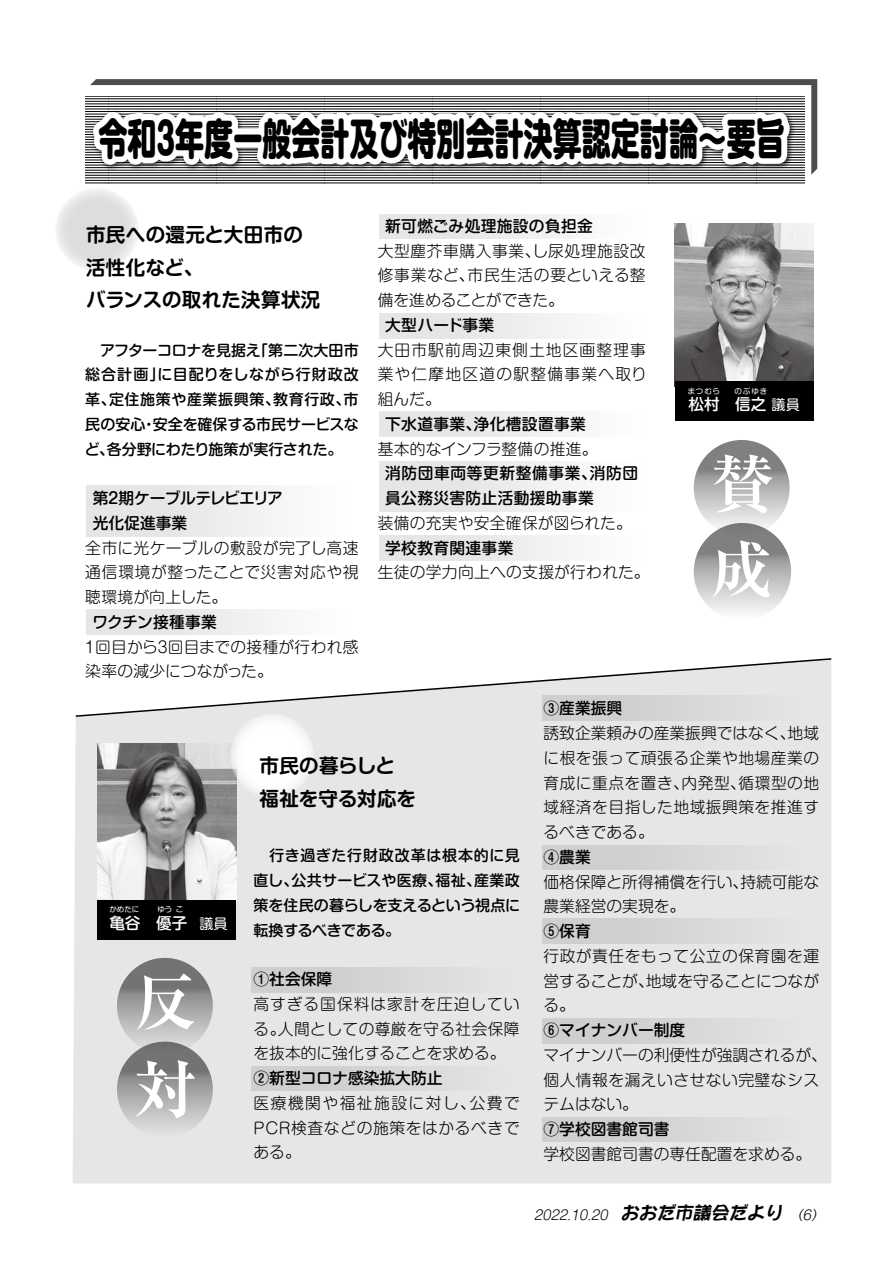
<style>
.page{position:relative;width:893px;height:1263px;background:#fff}
.page>*{position:absolute;margin:0;border:0;box-sizing:border-box;transform-origin:0 0}
.t1{font:700 63.15px/87.2px "Ryumin Pr 6 N";color:#fff}
.t2{font:800 42.75px "Shin M Go Pr 6";color:#000;scale:.68 1}
.t3{font:700 19.5px/32.7px "Shin M Go Pr 6 De";letter-spacing:.02em;color:#000}
.t4{font:700 19.5px/32.7px "Shin M Go Pr 6 De";color:#000}
.t5{font:italic 17.7px "DFPOP1 Std W9";color:#000}
.t6{font:300 15.75px/24.8px "Shin M Go Pr 6";letter-spacing:.025em;color:#000}
.t7{font:500 15.75px/24.8px "Shin M Go Pr 6";letter-spacing:.005em;color:#000}
.t8{font:300 15.75px/24.8px "Shin M Go Pr 6";color:#000}
.t9{font:300 15.75px/24.8px "Shin M Go Pr 6";letter-spacing:.06em;color:#000;text-align:right}
.t10{font:300 15.75px/24.8px "Shin M Go Pr 6";letter-spacing:-.005em;color:#000}
.t11{font:300 15.75px/24.8px "Shin M Go Pr 6";letter-spacing:.005em;color:#000}
.t12{font:500 15.75px "Shin M Go Pr 6";letter-spacing:-.045em;color:#000}
.t13{font:500 15.6px "Shin M Go Pr 6";color:#fff}
.t14{font:500 15px/24.8px "Shin M Go Pr 6";color:#000}
.t15{font:500 15px/24.8px "Shin M Go Pr 6";letter-spacing:.04em;color:#000;text-align:right}
.t16{font:500 15px "Shin M Go Pr 6";letter-spacing:.025em;color:#000}
.t17{font:14.25px "Shin M Go Pr 6";color:#fff}
.t18{font:italic 300 13.35px "Shin M Go Pr 6";color:#000}
.t19{font:7.5px "Shin M Go Pr 6";letter-spacing:.085em;color:#fff}
.s1{font-weight:400;font-size:14.25px}
</style>
<div class="page">
<div style="left:73px;top:718px;width:758px;height:465px;background:#e6e6e6"></div>
<svg style="left:75px;top:658px;width:757px;height:60px"></svg>
<svg style="left:85px;top:79px;width:733px;height:232px"></svg>
<img style="left:675px;top:224px;width:139px;height:157px">
<div style="left:675px;top:381px;width:139px;height:39px;background:#000"></div>
<img style="left:97px;top:743px;width:139px;height:157px">
<div style="left:97px;top:900px;width:139px;height:39px;background:#000"></div>
<svg style="left:117px;top:958px;width:96px;height:96px;background:#9c9c9c"></svg>
<svg style="left:117px;top:1041px;width:96px;height:96px;background:#9f9f9f"></svg>
<svg style="left:694px;top:440px;width:96px;height:96px;background:#aeadad"></svg>
<svg style="left:694px;top:523px;width:97px;height:97px;background:#b1b1b1"></svg>
<div style="left:86px;top:485px;width:271px;height:51px;background:linear-gradient(to right,#e0e0e1,#fdfefe)"></div>
<div style="left:86px;top:609px;width:271px;height:25px;background:linear-gradient(to right,#e0e0e1,#fdfefe)"></div>
<div style="left:380px;top:214px;width:271px;height:25px;background:linear-gradient(to right,#e0e0e1,#fdfefe)"></div>
<div style="left:380px;top:314px;width:271px;height:24px;background:linear-gradient(to right,#e0e0e1,#fdfefe)"></div>
<div style="left:380px;top:412px;width:271px;height:24px;background:linear-gradient(to right,#e0e0e1,#fdfefe)"></div>
<div style="left:380px;top:461px;width:271px;height:50px;background:linear-gradient(to right,#e0e0e1,#fdfefe)"></div>
<div style="left:380px;top:536px;width:271px;height:24px;background:linear-gradient(to right,#e0e0e1,#fdfefe)"></div>
<div style="left:230px;top:714px;width:84px;height:84px;background:#fff;border-radius:50%"></div>
<svg style="left:55px;top:188px;width:84px;height:83px;background:#e2e3e3"></svg>
<div style="left:251px;top:967px;width:271px;height:25px;background:linear-gradient(to right,#cacaca,#e4e4e4)"></div>
<div style="left:251px;top:1066px;width:271px;height:25px;background:linear-gradient(to right,#cacaca,#e4e4e4)"></div>
<div style="left:542px;top:1018px;width:271px;height:25px;background:linear-gradient(to right,#cacaca,#e4e4e4)"></div>
<div style="left:542px;top:919px;width:271px;height:24px;background:linear-gradient(to right,#cacaca,#e4e4e4)"></div>
<div style="left:542px;top:845px;width:271px;height:25px;background:linear-gradient(to right,#cacaca,#e4e4e4)"></div>
<div style="left:542px;top:696px;width:271px;height:25px;background:linear-gradient(to right,#cacaca,#e4e4e4)"></div>
<div style="left:542px;top:1117px;width:271px;height:25px;background:linear-gradient(to right,#cacaca,#e4e4e4)"></div>
<h2 class="t2" style="left:98px;top:101px;width:1011px">令和3年度一般会計及び特別会計決算認定討論～要旨</h2>
<p class="t3" style="left:86px;top:217px;width:236px">市民への還元と大田市の活性化など、<br>バランスの取れた決算状況</p>
<p class="t14" style="left:253px;top:337px;width:107px">「第二次大田市</p>
<p class="t14" style="left:157px;top:337px;width:203px;text-indent:-72px">　アフターコロナを見据え<br>に目配りをしながら行財政改</p>
<p class="t14" style="left:85px;top:362px;width:81px">総合計画」</p>
<p class="t14" style="left:273px;top:386px;width:87px">教育行政市、</p>
<p class="t15" style="left:109px;top:386px;width:172px">定住施策や産業振興策、</p>
<p class="t14" style="left:85px;top:386px;width:32px">革、</p>
<p class="t14" style="left:153px;top:411px;width:208px">安全を確保する市民サービスな</p>
<p class="t14" style="left:107px;top:411px;width:237px;text-indent:-21px">民の安心<br>各分野にわたり施策が実行された。</p>
<p class="t14" style="left:142px;top:411px;width:16px">・</p>
<p class="t14" style="left:85px;top:436px;width:31px">ど、</p>
<p class="t12" style="left:118px;top:485px;width:166px">期ケーブルテレビエリア</p>
<p class="t7" style="left:93px;top:485px;width:96px">第<br>光化促進事業</p>
<p class="t6" style="left:85px;top:534px;width:275px;text-align:justify">全市に光ケーブルの敷設が完了し高速通信環境が整ったことで災害対応や視聴環境が向上した。</p>
<p class="t7" style="left:92px;top:609px;width:126px">ワクチン接種事業</p>
<p class="t6" style="left:168px;top:633px;width:192px">回目までの接種が行われ感</p>
<p class="t7" style="left:106px;top:485px;width:17px">２</p>
<p class="t6" style="left:95px;top:633px;width:64px">回目から</p>
<p class="t11" style="left:82px;top:633px;width:192px">１<br>染率の減少につながった。</p>
<p class="t6" style="left:155px;top:633px;width:17px">３</p>
<p class="t7" style="left:385px;top:213px;width:209px">新可燃ごみ処理施設の負担金</p>
<p class="t6" style="left:532px;top:237px;width:115px">し尿処理施設改</p>
<p class="t6" style="left:468px;top:237px;width:180px;text-indent:-90px">大型塵芥車購入事業、<br>市民生活の要といえる整</p>
<p class="t10" style="left:378px;top:262px;width:188px">修事業など、<br>備を進めることができた。</p>
<p class="t7" style="left:385px;top:312px;width:110px">大型ハード事業</p>
<p class="t6" style="left:378px;top:336px;width:271px;text-align:justify">大田市駅前周辺東側土地区画整理事業や仁摩地区道の駅整備事業へ取り組んだ。</p>
<p class="t7" style="left:474px;top:411px;width:114px">浄化槽設置事業</p>
<p class="t7" style="left:385px;top:411px;width:98px">下水道事業、</p>
<p class="t6" style="left:378px;top:435px;width:221px">基本的なインフラ整備の推進。</p>
<p class="t7" style="left:385px;top:460px;width:213px">消防団車両等更新整備事業、員公務災害防止活動援助事業</p>
<p class="t6" style="left:378px;top:510px;width:256px">装備の充実や安全確保が図られた。</p>
<p class="t7" style="left:385px;top:534px;width:130px">学校教育関連事業</p>
<p class="t6" style="left:378px;top:559px;width:273px">生徒の学力向上への支援が行われた。</p>
<p class="t7" style="left:590px;top:460px;width:50px">消防団</p>
<p class="t7" style="left:543px;top:695px;width:80px">③産業振興</p>
<p class="t19" style="left:726px;top:385px;width:43px">　のぶゆき</p>
<p class="t19" style="left:688px;top:385px;width:34px">まつむら</p>
<p class="t13" style="left:688px;top:392px;width:113px">松村　信之<span class="s1">議員</span></p>
<h1 class="t1" style="left:710px;top:438px;width:63px;line-height:85.8px">賛成</h1>
<p class="t19" style="left:109px;top:903px;width:39px">かめたに　</p>
<p class="t19" style="left:157px;top:903px;width:16px">ゆう</p>
<p class="t19" style="left:176px;top:903px;width:9px">こ</p>
<p class="t13" style="left:109px;top:910px;width:79px">亀谷　優子</p>
<p class="t17" style="left:199px;top:912px;width:30px">議員</p>
<h1 class="t1" style="left:134px;top:955px;width:63px">反対</h1>
<p class="t4" style="left:259px;top:748px;width:158px">市民の暮らしと福祉を守る対応を</p>
<p class="t15" style="left:254px;top:842px;width:268px">　行き過ぎた行財政改革は根本的に見産業政</p>
<p class="t16" style="left:291px;top:868px;width:153px">公共サービスや医療、</p>
<p class="t14" style="left:254px;top:867px;width:268px">直し、<br>策を住民の暮らしを支えるという視点に転換するべきである。</p>
<p class="t7" style="left:254px;top:966px;width:80px">①社会保障</p>
<p class="t9" style="left:254px;top:991px;width:268px">高すぎる国保料は家計を圧迫してい人間としての尊厳を守る社会保障</p>
<p class="t14" style="left:435px;top:867px;width:47px">福祉、</p>
<p class="t8" style="left:254px;top:1015px;width:253px">る。<br>を抜本的に強化することを求める。</p>
<p class="t7" style="left:254px;top:1065px;width:190px">②新型コロナ感染拡大防止</p>
<p class="t6" style="left:470px;top:1090px;width:52px">公費で</p>
<p class="t6" style="left:254px;top:1090px;width:268px">医療機関や福祉施設に対し、<br>PCR検査などの施策をはかるべきである。</p>
<p class="t8" style="left:543px;top:720px;width:253px">誘致企業頼みの産業振興ではなく、</p>
<p class="t6" style="left:543px;top:745px;width:277px">に根を張って頑張る企業や地場産業の</p>
<p class="t6" style="left:739px;top:769px;width:82px">循環型の地</p>
<p class="t6" style="left:788px;top:720px;width:33px">地域</p>
<p class="t6" style="left:543px;top:769px;width:277px">育成に重点を置き、<br>域経済を目指した地域振興策を推進するべきである。</p>
<p class="t7" style="left:543px;top:844px;width:49px">④農業</p>
<p class="t6" style="left:740px;top:868px;width:80px">持続可能な</p>
<p class="t6" style="left:682px;top:769px;width:66px">内発型、</p>
<p class="t8" style="left:543px;top:868px;width:206px">価格保障と所得補償を行い、農業経営の実現を。</p>
<p class="t7" style="left:543px;top:918px;width:49px">⑤保育</p>
<p class="t6" style="left:543px;top:942px;width:277px;text-align:right">行政が責任をもって公立の保育園を運地域を守ることにつなが</p>
<p class="t6" style="left:543px;top:967px;width:112px">営することが、る。</p>
<p class="t7" style="left:543px;top:1017px;width:143px">⑥マイナンバー制度</p>
<p class="t8" style="left:543px;top:1041px;width:285px">マイナンバーの利便性が強調されるが、個人情報を漏えいさせない完璧なシステムはない。</p>
<p class="t7" style="left:543px;top:1116px;width:127px">⑦学校図書館司書</p>
<p class="t8" style="left:543px;top:1140px;width:269px">学校図書館司書の専任配置を求める。</p>
<p class="t18" style="left:534px;top:1204px;width:79px">2022.10.20</p>
<p class="t5" style="left:621px;top:1203px;width:167px">おおだ市議会だより</p>
<p class="t18" style="left:789px;top:1204px;width:40px">) (</p>
<p class="t18" style="left:803px;top:1204px;width:13px">6</p>
</div>
